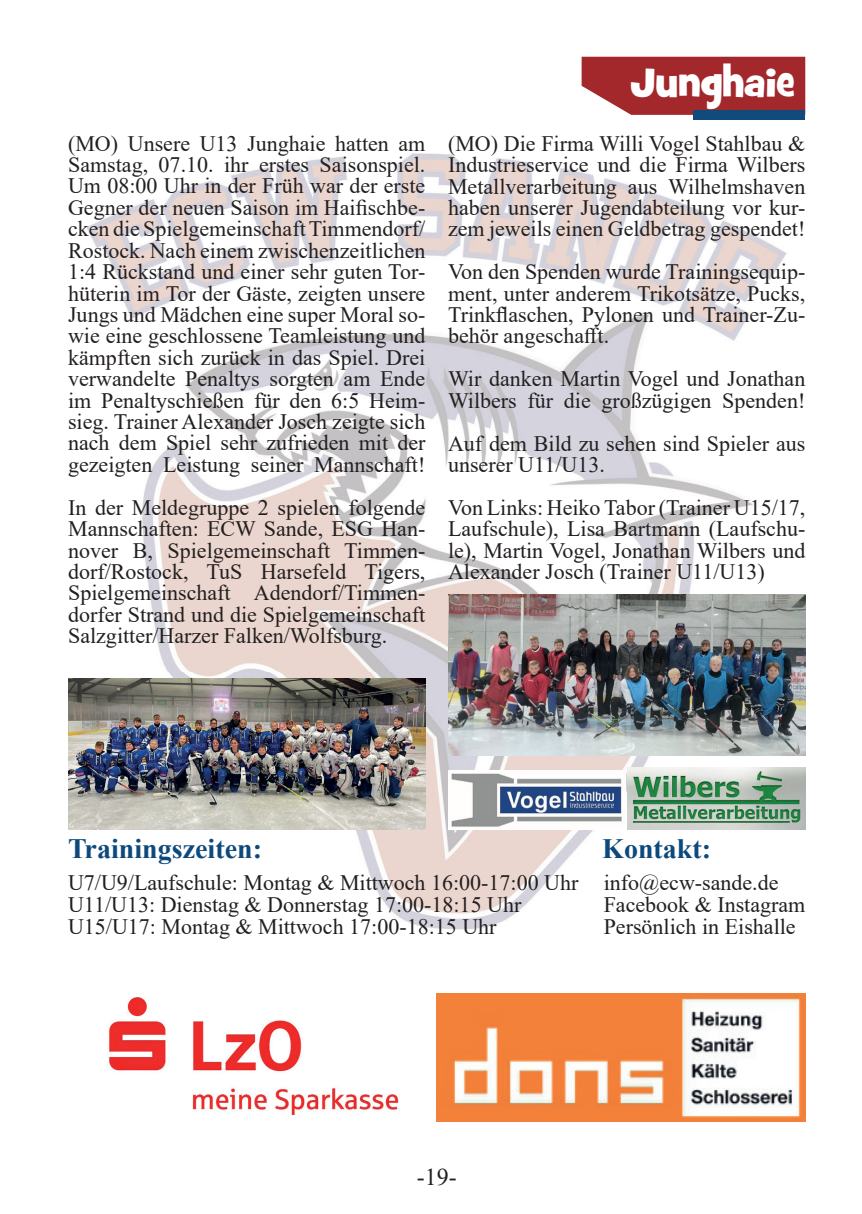
<style>
.page{position:relative;width:862px;height:1214px;background:#fff}
.page>*{position:absolute;margin:0;border:0;box-sizing:border-box;transform-origin:0 0}
.t1{font:40px "Grilled Cheese BTN";color:#fff}
.t2{font:700 28px "Times New Roman";color:#0d497b}
.t3{font:24px "Times New Roman";color:#231f20}
.t4{font:22px/21.4px "Times New Roman";color:#231f20;text-align:justify}
</style>
<div class="page">
<img style="left:86px;top:153px;width:518px;height:519px">
<img style="left:604px;top:178px;width:201px;height:652px">
<img style="left:68px;top:672px;width:537px;height:258px">
<img style="left:108px;top:997px;width:291px;height:118px">
<img style="left:437px;top:993px;width:368px;height:128px">
<div style="left:581px;top:57px;width:224px;height:58px;background:#a3282c"></div>
<div style="left:693px;top:110px;width:112px;height:10px;background:#104b7b"></div>
<img style="left:448px;top:594px;width:357px;height:161px">
<img style="left:68px;top:678px;width:357px;height:151px">
<img style="left:448px;top:770px;width:177px;height:59px">
<img style="left:628px;top:767px;width:177px;height:62px">
<p class="t4" style="left:68px;top:132px;width:359px">(MO) Unsere U13 Junghaie hatten am Samstag, 07.10. ihr erstes Saisonspiel.<br>Um 08:00 Uhr in der Früh war der erste Gegner der neuen Saison im Haifischbe&shy;cken die Spielgemeinschaft Timmendorf/ Rostock. Nach einem zwischenzeitlichen 1:4 Rückstand und einer sehr guten Tor&shy;hüterin im Tor der Gäste, zeigten unsere Jungs und Mädchen eine super Moral so&shy;wie eine geschlossene Teamleistung und kämpften sich zurück in das Spiel. Drei verwandelte Penaltys sorgten am Ende im Penaltyschießen für den 6:5 Heim&shy;sieg. Trainer Alexander Josch zeigte sich nach dem Spiel sehr zufrieden mit der gezeigten Leistung seiner Mannschaft!</p>
<p class="t4" style="left:68px;top:496px;width:359px">In der Meldegruppe 2 spielen folgende Mannschaften: ECW Sande, ESG Han&shy;nover B, Spielgemeinschaft Timmen&shy;dorf/Rostock, TuS Harsefeld Tigers, Spielgemeinschaft Adendorf/Timmen&shy;dorfer Strand und die Spielgemeinschaft Salzgitter/Harzer Falken/Wolfsburg.</p>
<h1 class="t1" style="left:630px;top:57px;width:166px">Junghaie</h1>
<p class="t4" style="left:448px;top:132px;width:359px">(MO) Die Firma Willi Vogel Stahlbau &amp; Industrieservice und die Firma Wilbers Metallverarbeitung aus Wilhelmshaven haben unserer Jugendabteilung vor kur&shy;zem jeweils einen Geldbetrag gespendet!</p>
<p class="t4" style="left:448px;top:260px;width:359px">Von den Spenden wurde Trainingsequip&shy;ment, unter anderem Trikotsätze, Pucks, Trinkflaschen, Pylonen und Trainer-Zu&shy;behör angeschafft.</p>
<p class="t4" style="left:448px;top:367px;width:359px">Wir danken Martin Vogel und Jonathan<br>Wilbers für die großzügigen Spenden!</p>
<p class="t4" style="left:448px;top:431px;width:359px">Auf dem Bild zu sehen sind Spieler aus unserer U11/U13.</p>
<p class="t4" style="left:448px;top:496px;width:359px">Von Links: Heiko Tabor (Trainer U15/17, Laufschule), Lisa Bartmann (Laufschu&shy;le), Martin Vogel, Jonathan Wilbers und Alexander Josch (Trainer U11/U13)</p>
<p class="t2" style="left:68px;top:828px;width:195px">Trainingszeiten:</p>
<p class="t2" style="left:602px;top:828px;width:110px">Kontakt:</p>
<p class="t4" style="left:68px;top:870px;width:512px;line-height:22px;text-align:left">U7/U9/Laufschule: Montag &amp; Mittwoch 16:00-17:00 Uhr<br>U11/U13: Dienstag &amp; Donnerstag 17:00-18:15 Uhr<br>U15/U17: Montag &amp; Mittwoch 17:00-18:15 Uhr</p>
<p class="t4" style="left:604px;top:870px;width:203px;line-height:22px;text-align:left">info@ecw-sande.de<br>Facebook &amp; Instagram<br>Persönlich in Eishalle</p>
<p class="t3" style="left:417px;top:1160px;width:41px">-19-</p>
</div>
